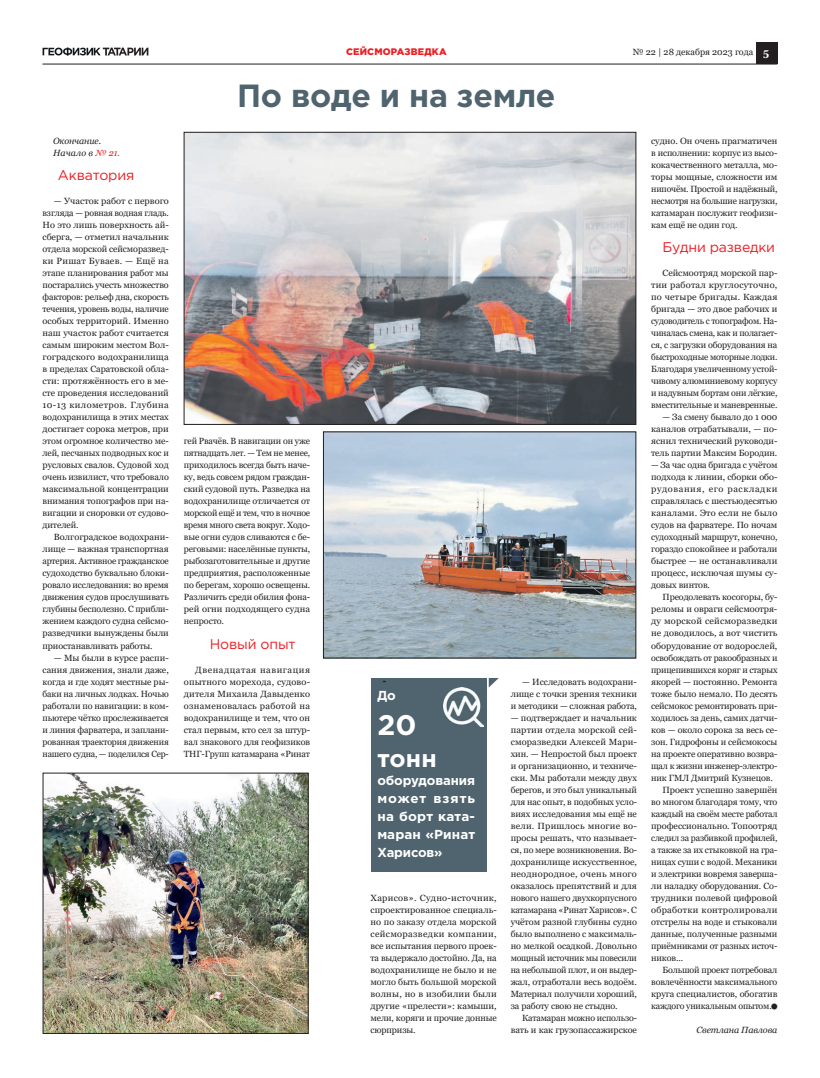
<style>
.page{position:relative;width:820px;height:1078px;background:#fff}
.page>*{position:absolute;margin:0;border:0;box-sizing:border-box;transform-origin:0 0}
.t1{font:700 32px "Gotham Pro";letter-spacing:-.01em;color:#4f646e}
.t2{font:700 28.3px "Gotham Pro";color:#fff}
.t3{font:700 24px "Gotham Pro";color:#fff}
.t4{font:14px "Gotham Pro";letter-spacing:-.01em;color:#ee1d23}
.t5{font:700 13px/18px "Gotham Pro";letter-spacing:.005em;color:#fff;text-align:justify}
.t6{font:700 12px "Warnock Pro";color:#fff}
.t7{font:900 9.5px "Gotham Pro";letter-spacing:.02em;color:#ee1d23}
.t8{font:9px/12px "Georgia";letter-spacing:-.01em;color:#231f20;text-align:justify}
.t9{font:italic 9px/12px "Georgia";letter-spacing:-.01em;color:#231f20}
.t10{font:9px "Georgia";letter-spacing:.02em;color:#231f20}
.t11{font:9px "Georgia";letter-spacing:.03em;color:#231f20}
.t12{font:900 8px "Gotham Pro";color:#231f20}
.s1{color:#ee1d23}
</style>
<div class="page">
<div style="left:755px;top:43px;width:22px;height:21px;background:#231f20"></div>
<svg style="left:43px;top:47px;width:105px;height:9px"></svg>
<hr style="left:42px;top:64px;width:735px;height:1px;background:#231f20">
<div style="left:371px;top:677px;width:115px;height:194px;background:#4f646e"></div>
<svg style="left:488px;top:678px;width:10px;height:9px"></svg>
<img style="left:443px;top:687px;width:40px;height:39px">
<img style="left:325px;top:433px;width:308px;height:223px">
<img style="left:186px;top:134px;width:447px;height:288px">
<div style="left:184px;top:132px;width:451px;height:292px;border:1px solid #231f20"></div>
<img style="left:45px;top:774px;width:261px;height:257px">
<p class="t9" style="left:53px;top:135px;width:68px">Окончание.<br>Начало в <span class="s1">№ 21.</span></p>
<h3 class="t4" style="left:58px;top:167px;width:78px">Акватория</h3>
<p class="t8" style="left:43px;top:195px;width:128px;text-indent:11px">— Участок работ с первого взгляда — ровная водная гладь.<br>Но это лишь поверхность ай&shy;сберга, — отметил начальник отдела морской сейсморазвед&shy;ки Ришат Буваев. — Ещё на этапе планирования работ мы постарались учесть множество факторов: рельеф дна, скорость течения, уровень воды, наличие особых территорий. Именно наш участок работ считается самым широким местом Вол&shy;гоградского водохранилища в пределах Саратовской обла&shy;сти: протяжённость его в ме&shy;сте проведения исследований 10-13 километров. Глубина водохранилища в этих местах достигает сорока метров, при этом огромное количество ме&shy;лей, песчаных подводных кос и русловых свалов. Судовой ход очень извилист, что требовало максимальной концентрации внимания топографов при на&shy;вигации и сноровки от судово&shy;дителей.</p>
<p class="t8" style="left:43px;top:531px;width:128px;text-indent:11px">Волгоградское водохрани&shy;лище — важная транспортная артерия. Активное гражданское судоходство буквально блоки&shy;ровало исследования: во время движения судов прослушивать глубины бесполезно. С прибли&shy;жением каждого судна сейсмо&shy;разведчики вынуждены были приостанавливать работы.</p>
<p class="t8" style="left:43px;top:651px;width:128px;text-indent:11px">— Мы были в курсе распи&shy;сания движения, знали даже, когда и где ходят местные ры&shy;баки на личных лодках. Ночью работали по навигации: в ком&shy;пьютере чётко прослеживается и линия фарватера, и заплани&shy;рованная траектория движения нашего судна, — поделился Сер-</p>
<p class="t7" style="left:346px;top:46px;width:102px">СЕЙСМОРАЗВЕДКА</p>
<h1 class="t1" style="left:237px;top:78px;width:320px">По воде и на земле</h1>
<p class="t8" style="left:632px;top:46px;width:122px">№ 22 | 28 декабря 2023 года</p>
<h3 class="t6" style="left:762px;top:46px;width:8px">5</h3>
<p class="t8" style="left:184px;top:435px;width:128px">гей Рвачёв. В навигации он уже пятнадцать лет. — Тем не менее, приходилось всегда быть наче&shy;ку, ведь совсем рядом граждан&shy;ский судовой путь. Разведка на водохранилище отличается от морской ещё и тем, что в ночное время много света вокруг. Ходо&shy;вые огни судов сливаются с бе&shy;реговыми: населённые пункты, рыбозаготовительные и другие предприятия, расположенные по берегам, хорошо освещены.<br>Различить среди обилия фона&shy;рей огни подходящего судна непросто.</p>
<h3 class="t4" style="left:210px;top:635px;width:87px">Новый опыт</h3>
<p class="t8" style="left:184px;top:663px;width:128px;text-indent:11px">Двенадцатая навигация опытного морехода, судово&shy;дителя Михаила Давыденко ознаменовалась работой на водохранилище и тем, что он стал первым, кто сел за штур&shy;вал знакового для геофизиков ТНГ-Групп катамарана «Ринат</p>
<p class="t12" style="left:382px;top:676px;width:5px">-</p>
<h3 class="t5" style="left:377px;top:685px;width:20px">До</h3>
<h2 class="t2" style="left:377px;top:708px;width:41px">20</h2>
<h3 class="t3" style="left:377px;top:744px;width:61px">тонн</h3>
<h3 class="t5" style="left:377px;top:771px;width:99px">оборудования может взять на борт ката&shy;маран «Ринат Харисов»</h3>
<p class="t8" style="left:370px;top:891px;width:128px">Харисов». Судно-источник, спроектированное специаль&shy;но по заказу отдела морской сейсморазведки компании, все испытания первого проек&shy;та выдержало достойно. Да, на водохранилище не было и не могло быть большой морской волны, но в изобилии были другие «прелести»: камыши, мели, коряги и прочие донные сюрпризы.</p>
<p class="t8" style="left:510px;top:675px;width:128px;text-indent:11px">— Исследовать водохрани&shy;лище с точки зрения техники и методики — сложная работа,</p>
<p class="t8" style="left:510px;top:711px;width:128px">— подтверждает и начальник партии отдела морской сей&shy;сморазведки Алексей Мари&shy;хин. — Непростой был проект и организационно, и техниче&shy;ски. Мы работали между двух берегов, и это был уникальный для нас опыт, в подобных усло&shy;виях исследования мы ещё не вели. Пришлось многие во&shy;просы решать, что называет&shy;ся, по мере возникновения. Во&shy;дохранилище искусственное, неоднородное, очень много оказалось препятствий и для нового нашего двухкорпусного катамарана «Ринат Харисов». С учётом разной глубины судно было выполнено с максималь&shy;но мелкой осадкой. Довольно мощный источник мы повесили на небольшой плот, и он выдер&shy;жал, отработали весь водоём.<br>Материал получили хороший, за работу свою не стыдно.</p>
<p class="t8" style="left:510px;top:1011px;width:128px;text-align:right">Катамаран можно использо&shy;вать и как грузопассажирское</p>
<p class="t8" style="left:651px;top:135px;width:128px">судно. Он очень прагматичен в исполнении: корпус из высо&shy;кокачественного металла, мо&shy;торы мощные, сложности им нипочём. Простой и надёжный, несмотря на большие нагрузки, катамаран послужит геофизи&shy;кам ещё не один год.</p>
<h3 class="t4" style="left:662px;top:239px;width:114px">Будни разведки</h3>
<p class="t8" style="left:651px;top:267px;width:128px;text-indent:11px">Сейсмоотряд морской пар&shy;тии работал круглосуточно, по четыре бригады. Каждая бригада — это двое рабочих и судоводитель с топографом. На&shy;чиналась смена, как и полагает&shy;ся, с загрузки оборудования на быстроходные моторные лодки.<br>Благодаря увеличенному устой&shy;чивому алюминиевому корпусу и надувным бортам они лёгкие, вместительные и маневренные.</p>
<p class="t8" style="left:651px;top:411px;width:128px;text-indent:11px">— За смену бывало до 1 000 каналов отрабатывали, — по&shy;яснил технический руководи&shy;тель партии Максим Бородин.</p>
<p class="t8" style="left:651px;top:459px;width:128px">— За час одна бригада с учётом подхода к линии, сборки обо&shy;рудования, его раскладки справлялась с шестьюдесятью каналами. Это если не было судов на фарватере. По ночам судоходный маршрут, конечно, гораздо спокойнее и работали быстрее — не останавливали процесс, исключая шумы су&shy;довых винтов.</p>
<p class="t8" style="left:662px;top:591px;width:116px">Преодолевать косогоры, бу-</p>
<p class="t8" style="left:651px;top:603px;width:128px">реломы и овраги сейсмоотря-</p>
<p class="t10" style="left:651px;top:615px;width:128px">ду морской сейсморазведки</p>
<p class="t8" style="left:651px;top:627px;width:128px">не доводилось, а вот чистить</p>
<p class="t8" style="left:651px;top:639px;width:128px">оборудование от водорослей,</p>
<p class="t8" style="left:651px;top:651px;width:128px">освобождать от ракообразных и</p>
<p class="t8" style="left:651px;top:663px;width:128px">прицепившихся коряг и старых</p>
<p class="t8" style="left:651px;top:675px;width:128px">якорей — постоянно. Ремонта</p>
<p class="t8" style="left:651px;top:687px;width:128px">тоже было немало. По десять</p>
<p class="t8" style="left:651px;top:699px;width:128px">сейсмокос ремонтировать при-</p>
<p class="t8" style="left:651px;top:711px;width:128px">ходилось за день, самих датчи-</p>
<p class="t8" style="left:651px;top:723px;width:128px">ков — около сорока за весь се-</p>
<p class="t8" style="left:651px;top:735px;width:128px">зон. Гидрофоны и сейсмокосы</p>
<p class="t8" style="left:651px;top:747px;width:128px">на проекте оперативно возвра-</p>
<p class="t8" style="left:651px;top:759px;width:128px">щал к жизни инженер-электро-</p>
<p class="t8" style="left:651px;top:771px;width:123px">ник ГМЛ Дмитрий Кузнецов.</p>
<p class="t8" style="left:662px;top:783px;width:116px">Проект успешно завершён</p>
<p class="t8" style="left:651px;top:795px;width:128px">во многом благодаря тому, что</p>
<p class="t8" style="left:651px;top:807px;width:128px">каждый на своём месте работал</p>
<p class="t8" style="left:651px;top:819px;width:128px">профессионально. Топоотряд</p>
<p class="t8" style="left:651px;top:831px;width:128px">следил за разбивкой профилей,</p>
<p class="t8" style="left:651px;top:843px;width:128px">а также за их стыковкой на гра-</p>
<p class="t8" style="left:651px;top:855px;width:128px">ницах суши с водой. Механики</p>
<p class="t8" style="left:651px;top:867px;width:128px">и электрики вовремя заверша-</p>
<p class="t8" style="left:651px;top:879px;width:128px">ли наладку оборудования. Со-</p>
<p class="t8" style="left:651px;top:891px;width:128px">трудники полевой цифровой</p>
<p class="t11" style="left:651px;top:903px;width:128px">обработки контролировали</p>
<p class="t8" style="left:651px;top:915px;width:128px">отстрелы на воде и стыковали</p>
<p class="t8" style="left:651px;top:927px;width:128px">данные, полученные разными</p>
<p class="t8" style="left:651px;top:939px;width:128px">приёмниками от разных источ-</p>
<p class="t8" style="left:651px;top:951px;width:34px">ников...</p>
<p class="t8" style="left:662px;top:963px;width:116px">Большой проект потребовал</p>
<p class="t8" style="left:651px;top:975px;width:128px">вовлечённости максимального</p>
<p class="t8" style="left:651px;top:987px;width:128px">круга специалистов, обогатив</p>
<p class="t8" style="left:651px;top:999px;width:128px">каждого уникальным опытом.○</p>
<p class="t9" style="left:696px;top:1023px;width:82px">Светлана Павлова</p>
</div>
